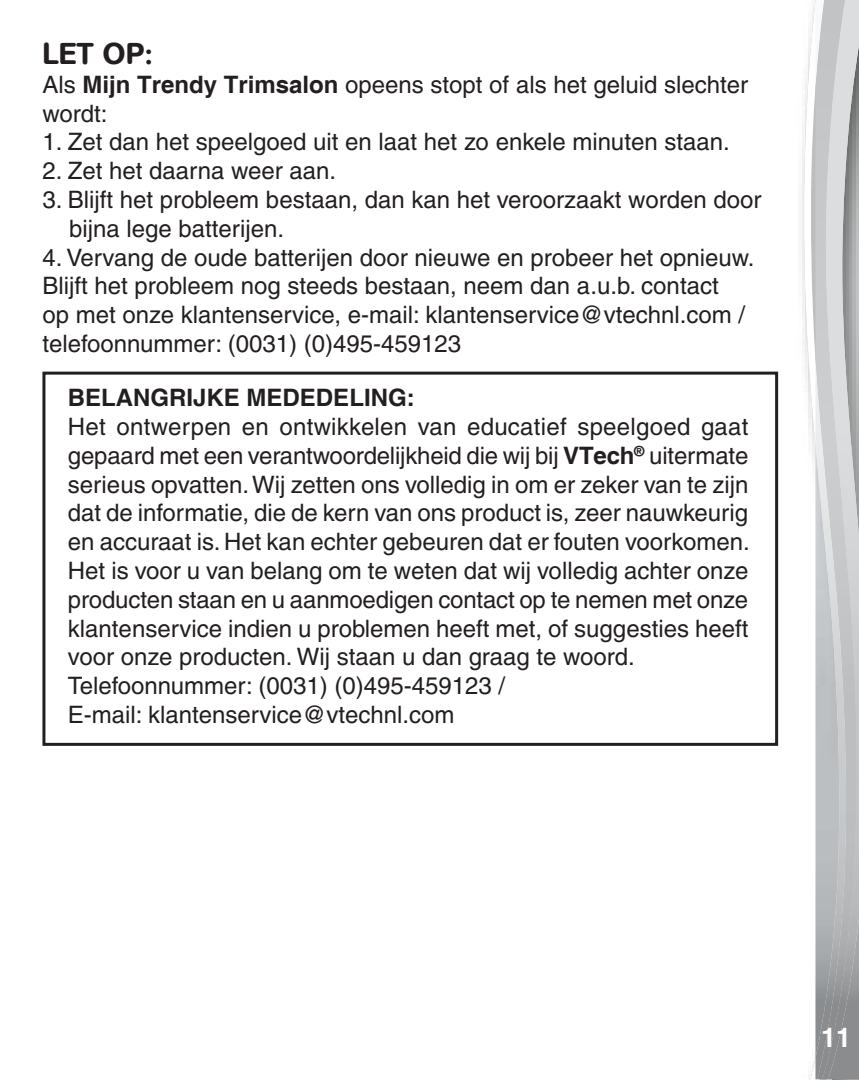
<style>
.page{position:relative;width:859px;height:1080px;background:#fff}
.page>*{position:absolute;margin:0;border:0;box-sizing:border-box;transform-origin:0 0}
.t1{font:500 30px "AG Book Rounded";color:#231f20}
.t2{font:700 27px "Helvetica";color:#fff}
.t3{font:500 24px/28.8px "Helvetica";color:#231f20}
.t4{font:700 24px "Helvetica";color:#231f20}
.s1{font-weight:700}
</style>
<div class="page">
<svg style="left:803px;top:6px;width:12px;height:1074px"></svg>
<svg style="left:813px;top:1077px;width:18px;height:3px"></svg>
<img style="left:849px;top:0;width:9px;height:1079px">
<img style="left:815px;top:0;width:34px;height:1079px">
<div style="left:42px;top:372px;width:736px;height:374px;border:3px solid #231f20"></div>
<p class="t1" style="left:42px;top:36px;width:111px">LET OP:</p>
<p class="t3" style="left:42px;top:72px;width:707px">Als <span class="s1">Mijn Trendy Trimsalon</span> opeens stopt of als het geluid slechter wordt:</p>
<p class="t3" style="left:42px;top:130px;width:689px">1. Zet dan het speelgoed uit en laat het zo enkele minuten staan.</p>
<p class="t3" style="left:42px;top:158px;width:295px">2. Zet het daarna weer aan.</p>
<p class="t3" style="left:69px;top:187px;width:694px;text-indent:-27px">3. Blijft het probleem bestaan, dan kan het veroorzaakt worden door bijna lege batterijen.</p>
<p class="t3" style="left:42px;top:245px;width:713px">4. Vervang de oude batterijen door nieuwe en probeer het opnieuw.<br>Blijft het probleem nog steeds bestaan, neem dan a.u.b. contact<br>op met onze klantenservice, e-mail: klantenservice@vtechnl.com / telefoonnummer: (0031) (0)495-459123</p>
<p class="t4" style="left:68px;top:388px;width:348px">BELANGRIJKE MEDEDELING:</p>
<p class="t3" style="left:68px;top:414px;width:683px">Het ontwerpen en ontwikkelen van educatief speelgoed gaat gepaard met een verantwoordelijkheid die wij bij <span class="s1">VTech</span><sup>®</sup> uitermate serieus opvatten. Wij zetten ons volledig in om er zeker van te zijn dat de informatie, die de kern van ons product is, zeer nauwkeurig en accuraat is. Het kan echter gebeuren dat er fouten voorkomen.<br>Het is voor u van belang om te weten dat wij volledig achter onze producten staan en u aanmoedigen contact op te nemen met onze klantenservice indien u problemen heeft met, of suggesties heeft voor onze producten. Wij staan u dan graag te woord.<br>Telefoonnummer: (0031) (0)495-459123 /<br>E-mail: klantenservice@vtechnl.com</p>
<p class="t2" style="left:821px;top:1027px;width:32px">11</p>
</div>
